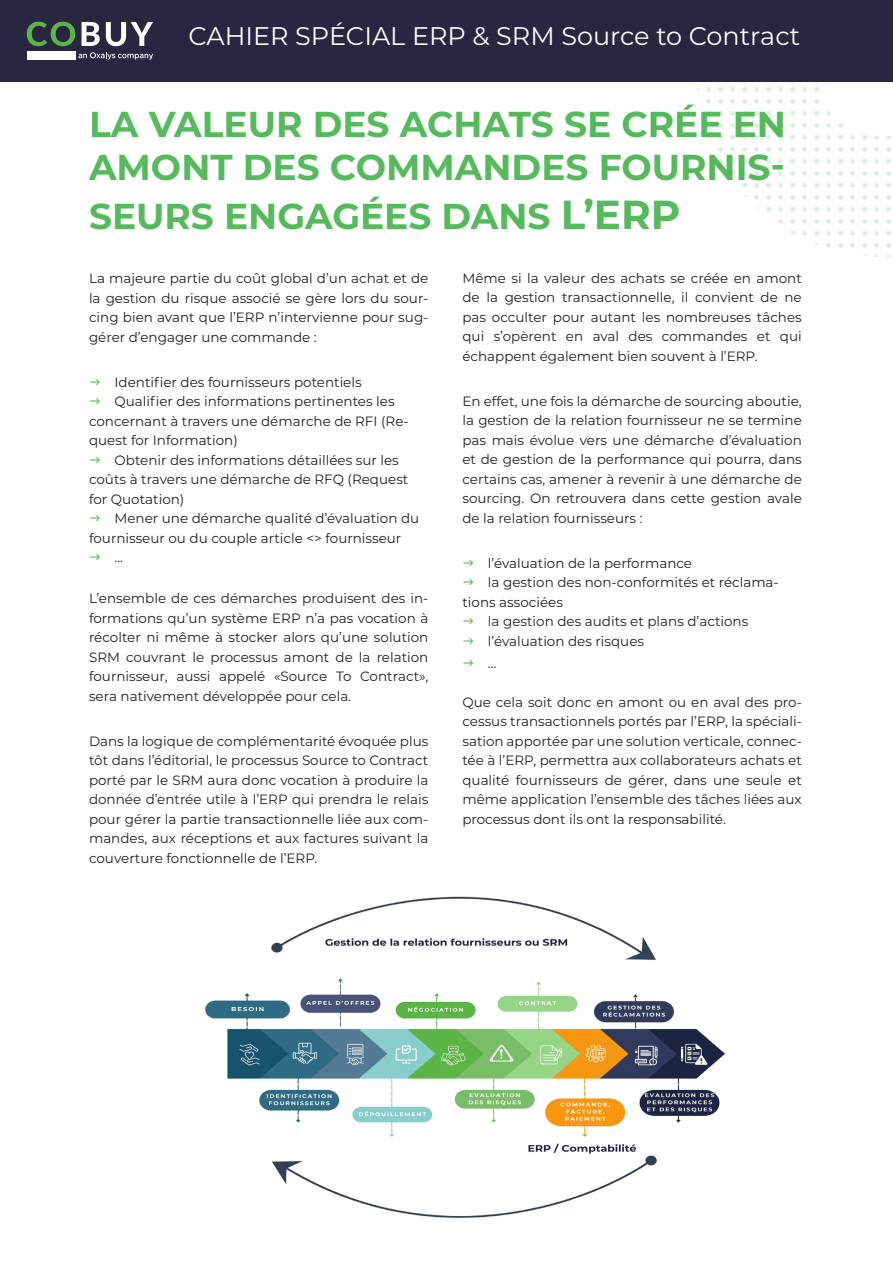
<style>
.page{position:relative;width:893px;height:1263px;background:#fff}
.page>*{position:absolute;margin:0;border:0;box-sizing:border-box;transform-origin:0 0}
.Titre{font:700 36px/43.2px "Montserrat";color:#55ba5b}
.Texte_labeur{font:25.5px "Montserrat";color:#fff}
.Texte_labeur-2{font:13.5px/19.5px "Montserrat";color:#231f20;text-align:justify}
.s1{font-size:40.5px}
</style>
<div class="page">
<svg style="left:696px;top:81px;width:197px;height:176px"></svg>
<div style="left:0;top:0;width:893px;height:81px;background:#282641"></div>
<svg style="left:27px;top:22px;width:48px;height:24px"></svg>
<svg style="left:82px;top:22px;width:18px;height:24px"></svg>
<svg style="left:106px;top:22px;width:47px;height:24px"></svg>
<div style="left:27px;top:51px;width:48px;height:9px;background:#fff"></div>
<svg style="left:78px;top:52px;width:75px;height:8px"></svg>
<img style="left:205px;top:896px;width:519px;height:322px">
<p class="Texte_labeur" style="left:189px;top:18px;width:613px">CAHIER SPÉCIAL ERP &amp; SRM Source to Contract</p>
<p class="Titre" style="left:89px;top:101px;width:698px">LA VALEUR DES ACHATS SE CRÉE EN<br>AMONT DES COMMANDES FOURNIS-</p>
<p class="Titre" style="left:89px;top:192px;width:593px">SEURS ENGAGÉES DANS <span class="s1">L’ERP</span></p>
<p class="Texte_labeur-2" style="left:89px;top:268px;width:341px">La majeure partie du coût global d’un achat et de la gestion du risque associé se gère lors du sour&shy;cing bien avant que l’ERP n’intervienne pour sug&shy;gérer d’engager une commande :</p>
<p class="Texte_labeur-2" style="left:115px;top:372px;width:249px">Identifier des fournisseurs potentiels</p>
<p class="Texte_labeur-2" style="left:89px;top:391px;width:321px;text-align:left;text-indent:26px">Qualifier des informations pertinentes les concernant à travers une démarche de RFI (Re&shy;quest for Information)</p>
<p class="Texte_labeur-2" style="left:89px;top:450px;width:321px;text-align:left;text-indent:26px">Obtenir des informations détaillées sur les coûts à travers une démarche de RFQ (Request for Quotation)</p>
<p class="Texte_labeur-2" style="left:89px;top:508px;width:332px;text-indent:26px">Mener une démarche qualité d’évaluation du fournisseur ou du couple article &lt;&gt; fournisseur</p>
<p class="Texte_labeur-2" style="left:115px;top:547px;width:10px">...</p>
<p class="Texte_labeur-2" style="left:89px;top:588px;width:341px">L’ensemble de ces démarches produisent des in&shy;formations qu’un système ERP n’a pas vocation à récolter ni même à stocker alors qu’une solution SRM couvrant le processus amont de la relation fournisseur, aussi appelé «Source To Contract», sera nativement développée pour cela.</p>
<p class="Texte_labeur-2" style="left:89px;top:731px;width:341px">Dans la logique de complémentarité évoquée plus tôt dans l’éditorial, le processus Source to Contract porté par le SRM aura donc vocation à produire la donnée d’entrée utile à l’ERP qui prendra le relais pour gérer la partie transactionnelle liée aux com&shy;mandes, aux réceptions et aux factures suivant la couverture fonctionnelle de l’ERP.</p>
<p class="Texte_labeur-2" style="left:462px;top:268px;width:341px">Même si la valeur des achats se créée en amont de la gestion transactionnelle, il convient de ne pas occulter pour autant les nombreuses tâches qui s’opèrent en aval des commandes et qui échappent également bien souvent à l’ERP.</p>
<p class="Texte_labeur-2" style="left:462px;top:391px;width:341px">En effet, une fois la démarche de sourcing aboutie, la gestion de la relation fournisseur ne se termine pas mais évolue vers une démarche d’évaluation et de gestion de la performance qui pourra, dans certains cas, amener à revenir à une démarche de sourcing. On retrouvera dans cette gestion avale de la relation fournisseurs :</p>
<p class="Texte_labeur-2" style="left:488px;top:553px;width:206px">l’évaluation de la performance</p>
<p class="Texte_labeur-2" style="left:462px;top:572px;width:318px;text-indent:26px">la gestion des non-conformités et réclama&shy;tions associées</p>
<p class="Texte_labeur-2" style="left:488px;top:611px;width:262px">la gestion des audits et plans d’actions</p>
<p class="Texte_labeur-2" style="left:488px;top:631px;width:158px">l’évaluation des risques</p>
<p class="Texte_labeur-2" style="left:488px;top:652px;width:10px">...</p>
<p class="Texte_labeur-2" style="left:462px;top:691px;width:341px">Que cela soit donc en amont ou en aval des pro&shy;cessus transactionnels portés par l’ERP, la spéciali&shy;sation apportée par une solution verticale, connec&shy;tée à l’ERP, permettra aux collaborateurs achats et qualité fournisseurs de gérer, dans une seule et même application l’ensemble des tâches liées aux processus dont ils ont la responsabilité.</p>
</div>
